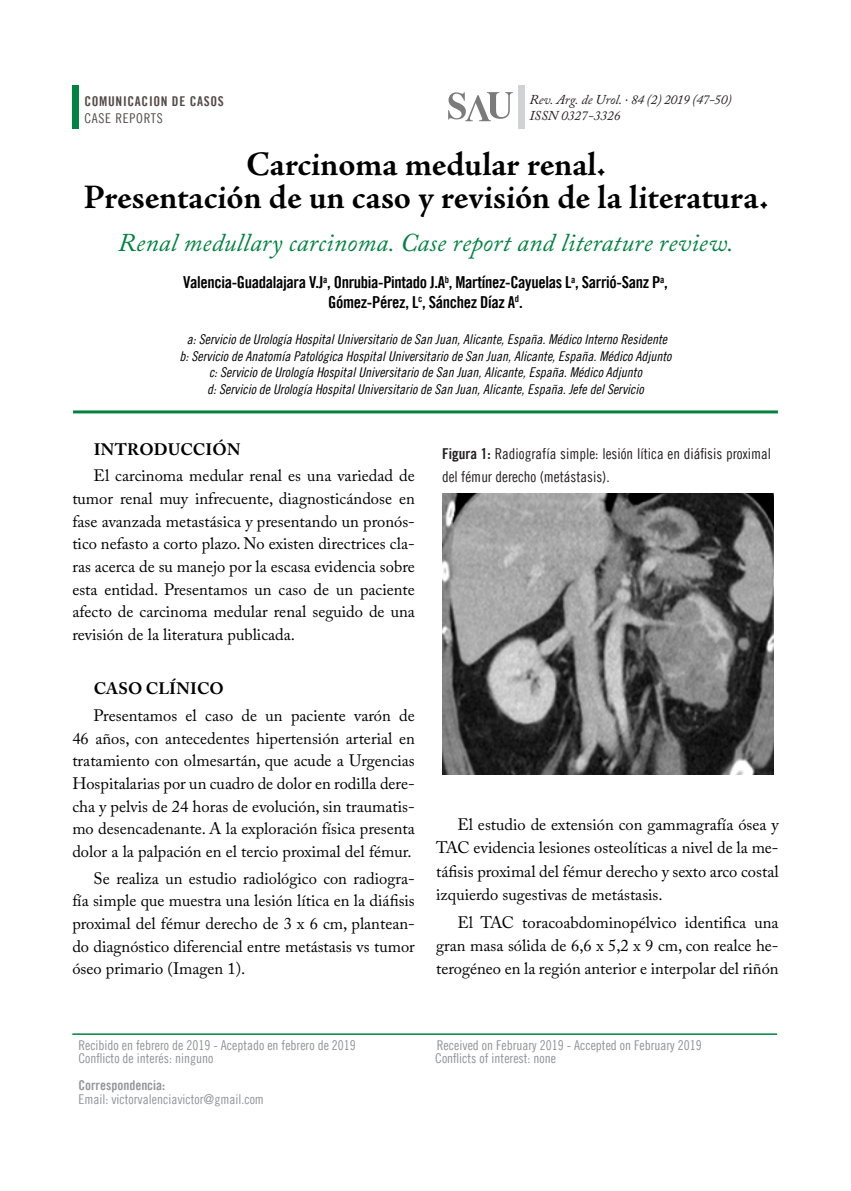
<style>
.page{position:relative;width:851px;height:1191px;background:#fff}
.page>*{position:absolute;margin:0;border:0;box-sizing:border-box;transform-origin:0 0}
.t1{font:700 34.5px "Adobe Jenson Pro";letter-spacing:-.005em;color:#000}
.t2{font:italic 25.5px "Adobe Caslon Pro";letter-spacing:.01em;color:#008240}
.t3{font:16.5px/22.6px "Adobe Caslon Pro";color:#000;text-align:justify}
.t4{font:16.5px "Trade Gothic LT Bold Cond Twenty";letter-spacing:-.02em;color:#000}
.t5{font:700 16.5px "Adobe Caslon Pro";letter-spacing:.015em;color:#000}
.Cuerpo_A{font:15px/22.5px "Trade Gothic LT Cond Eighteen";color:#231f20}
.t6{font:13.5px "Trade Gothic LT Cond Eighteen Obl";color:#000}
.t7{font:13.5px "Trade Gothic LT Cond Eighteen";color:#919396}
.t8{font:italic 13.5px "Adobe Caslon Pro";color:#231f20}
.t9{font:13.5px "Trade Gothic LT Cond Eighteen";color:#939598}
.t10{font:13.5px "Trade Gothic LT Bold Cond Twenty";letter-spacing:.05em;color:#524a47}
.t11{font:13.5px "Trade Gothic LT Bold Cond Twenty";color:#939598}
.t12{font:13.5px "Trade Gothic LT Cond Eighteen";letter-spacing:.05em;color:#524a47}
.s1{font-family:"Trade Gothic LT Bold Cond Twenty"}
</style>
<div class="page">
<div style="left:72px;top:85px;width:6px;height:44px;background:#008240"></div>
<div style="left:518px;top:85px;width:7px;height:44px;background:#d1d2d4"></div>
<svg style="left:448px;top:92px;width:64px;height:29px"></svg>
<hr style="left:73px;top:410px;width:704px;height:3px;background:#008240">
<hr style="left:72px;top:1033px;width:705px;height:2px;background:#008240">
<img style="left:442px;top:494px;width:331px;height:280px">
<p class="t8" style="left:529px;top:91px;width:204px">Rev. Arg. de Urol. <sup>.</sup> 84 (2) 2019 (47-50)</p>
<p class="t8" style="left:529px;top:107px;width:93px">ISSN 0327-3326</p>
<p class="t1" style="left:246px;top:145px;width:360px">Carcinoma medular renal.</p>
<p class="t1" style="left:84px;top:178px;width:685px">Presentación de un caso y revisión de la literatura.</p>
<p class="t2" style="left:118px;top:227px;width:616px">Renal medullary carcinoma. Case report and literature review.</p>
<p class="t4" style="left:183px;top:272px;width:486px">Valencia-Guadalajara V.J<sup>a</sup>, Onrubia-Pintado J.A<sup>b</sup>, Martínez-Cayuelas L<sup>a</sup>, Sarrió-Sanz P<sup>a</sup>,</p>
<p class="t4" style="left:328px;top:292px;width:196px">Gómez-Pérez, L<sup>c</sup>, Sánchez Díaz A<sup>d</sup>.</p>
<p class="t6" style="left:187px;top:331px;width:481px">a: Servicio de Urología Hospital Universitario de San Juan, Alicante, España. Médico Interno Residente</p>
<p class="t6" style="left:179px;top:348px;width:493px">b: Servicio de Anatomía Patológica Hospital Universitario de San Juan, Alicante, España. Médico Adjunto</p>
<p class="t6" style="left:209px;top:364px;width:434px">c: Servicio de Urología Hospital Universitario de San Juan, Alicante, España. Médico Adjunto</p>
<p class="t6" style="left:207px;top:381px;width:438px">d: Servicio de Urología Hospital Universitario de San Juan, Alicante, España. Jefe del Servicio</p>
<p class="t10" style="left:84px;top:93px;width:141px">COMUNICACION DE CASOS</p>
<p class="t12" style="left:84px;top:110px;width:80px">CASE REPORTS</p>
<p class="t5" style="left:94px;top:439px;width:148px">INTRODUCCIÓN</p>
<p class="t3" style="left:72px;top:464px;width:344px;text-indent:21px">El carcinoma medular renal es una variedad de tumor renal muy infrecuente, diagnosticándose en fase avanzada metastásica y presentando un pronós&shy;tico nefasto a corto plazo. No existen directrices cla&shy;ras acerca de su manejo por la escasa evidencia sobre esta entidad. Presentamos un caso de un paciente afecto de carcinoma medular renal seguido de una revisión de la literatura publicada.</p>
<p class="t5" style="left:94px;top:678px;width:132px">CASO CLÍNICO</p>
<p class="t3" style="left:72px;top:704px;width:344px;text-indent:21px">Presentamos el caso de un paciente varón de 46 años, con antecedentes hipertensión arterial en tratamiento con olmesartán, que acude a Urgencias Hospitalarias por un cuadro de dolor en rodilla dere&shy;cha y pelvis de 24 horas de evolución, sin traumatis&shy;mo desencadenante. A la exploración física presenta dolor a la palpación en el tercio proximal del fémur.</p>
<p class="t3" style="left:72px;top:866px;width:344px;text-indent:21px">Se realiza un estudio radiológico con radiogra&shy;fía simple que muestra una lesión lítica en la diáfisis proximal del fémur derecho de 3 x 6 cm, plantean&shy;do diagnóstico diferencial entre metástasis vs tumor óseo primario (Imagen 1).</p>
<p class="Cuerpo_A" style="left:442px;top:442px;width:330px"><span class="s1">Figura 1:</span> Radiografía simple: lesión lítica en diáfisis proximal del fémur derecho (metástasis).</p>
<p class="t3" style="left:436px;top:812px;width:344px;line-height:23.4px;text-indent:21px">El estudio de extensión con gammagrafía ósea y TAC evidencia lesiones osteolíticas a nivel de la me&shy;táfisis proximal del fémur derecho y sexto arco costal izquierdo sugestivas de metástasis.</p>
<p class="t3" style="left:436px;top:910px;width:344px;line-height:23.4px;text-indent:21px">El TAC toracoabdominopélvico identifica una gran masa sólida de 6,6 x 5,2 x 9 cm, con realce he&shy;terogéneo en la región anterior e interpolar del riñón</p>
<p class="t7" style="left:78px;top:1037px;width:279px">Recibido en febrero de 2019 - Aceptado en febrero de 2019</p>
<p class="t7" style="left:437px;top:1037px;width:266px">Received on February 2019 - Accepted on February 2019</p>
<p class="t7" style="left:78px;top:1050px;width:136px">Conflicto de interés: ninguno</p>
<p class="t7" style="left:435px;top:1050px;width:122px">Conflicts of interest: none</p>
<p class="t11" style="left:78px;top:1077px;width:88px">Correspondencia:</p>
<p class="t9" style="left:78px;top:1091px;width:187px">Email: victorvalenciavictor@gmail.com</p>
</div>
